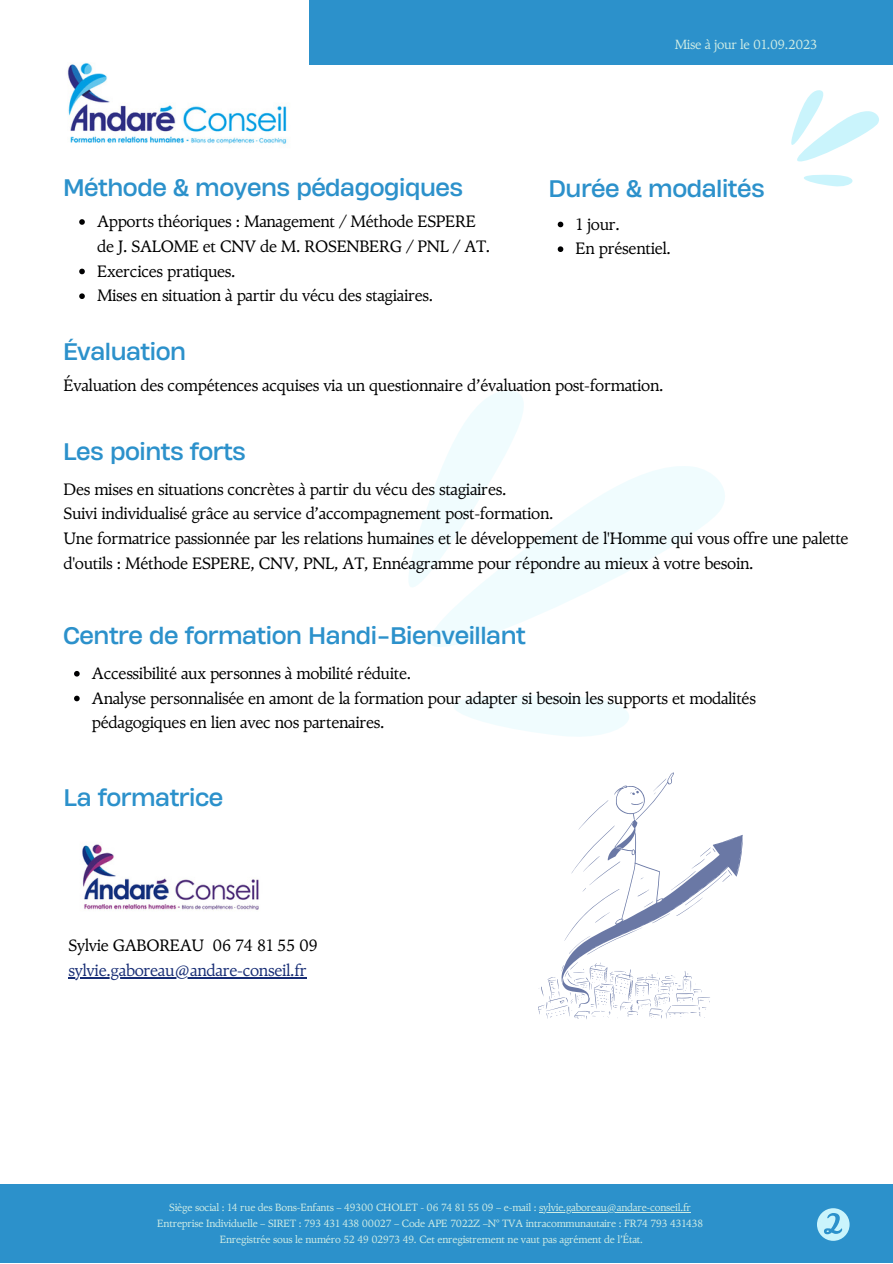
<style>
.page{position:relative;width:893px;height:1264px;background:#fff}
.page>*{position:absolute;margin:0;border:0;box-sizing:border-box;transform-origin:0 0}
.t1{font:22.5px "Heading Now 74";letter-spacing:-.02em;color:#2c91cb}
.t2{font:16.5px/24.8px "TY Serif";letter-spacing:-.02em;color:#000001}
.t3{font:16.5px "TY Serif";letter-spacing:-.02em;color:#172d75}
.t4{font:13.2px "TY Serif";letter-spacing:-.02em;color:#ceece5}
.t5{font:10.5px/15.8px "TY Serif";letter-spacing:-.02em;color:#ceece5;text-align:center}
</style>
<div class="page">
<div style="left:0;top:1184px;width:892px;height:78px;background:#2c91cb"></div>
<div style="left:309px;top:0;width:583px;height:65px;background:#2c91cb"></div>
<svg style="left:667px;top:466px;width:58px;height:83px;fill:#f0fcfe"></svg>
<svg style="left:409px;top:391px;width:258px;height:346px"></svg>
<svg style="left:791px;top:90px;width:88px;height:97px"></svg>
<svg style="left:817px;top:1208px;width:32px;height:32px"></svg>
<hr style="left:539px;top:1212px;width:151px;height:1px;background:#ceece5">
<svg style="left:79px;top:219px;width:6px;height:6px"></svg>
<svg style="left:79px;top:269px;width:6px;height:5px"></svg>
<svg style="left:79px;top:293px;width:6px;height:6px"></svg>
<svg style="left:557px;top:222px;width:6px;height:5px"></svg>
<svg style="left:557px;top:246px;width:6px;height:6px"></svg>
<img style="left:82px;top:844px;width:177px;height:67px">
<svg style="left:74px;top:671px;width:6px;height:5px"></svg>
<svg style="left:74px;top:695px;width:6px;height:6px"></svg>
<hr style="left:68px;top:977px;width:239px;height:1px;background:#172d75">
<svg style="left:538px;top:772px;width:204px;height:247px"></svg>
<img style="left:67px;top:63px;width:220px;height:81px">
<h1 class="t1" style="left:63px;top:171px;width:401px">Méthode &amp; moyens pédagogiques</h1>
<p class="t2" style="left:97px;top:208px;width:395px">Apports théoriques : Management / Méthode ESPERE de J. SALOME et CNV de M. ROSENBERG / PNL / AT.<br>Exercices pratiques.<br>Mises en situation à partir du vécu des stagiaires.</p>
<p class="t4" style="left:674px;top:36px;width:144px">Mise à jour le 01.09.2023</p>
<h1 class="t1" style="left:548px;top:172px;width:218px">Durée &amp; modalités</h1>
<p class="t2" style="left:575px;top:211px;width:97px">1 jour.<br>En présentiel.</p>
<h1 class="t1" style="left:63px;top:335px;width:124px">Évaluation</h1>
<p class="t2" style="left:64px;top:373px;width:601px">Évaluation des compétences acquises via un questionnaire d’évaluation post-formation.</p>
<h1 class="t1" style="left:63px;top:435px;width:184px">Les points forts</h1>
<p class="t2" style="left:64px;top:476px;width:786px">Des mises en situations concrètes à partir du vécu des stagiaires.<br>Suivi individualisé grâce au service d’accompagnement post-formation.<br>Une formatrice passionnée par les relations humaines et le développement de l'Homme qui vous offre une palette d'outils : Méthode ESPERE, CNV, PNL, AT, Ennéagramme pour répondre au mieux à votre besoin.</p>
<h1 class="t1" style="left:63px;top:619px;width:464px">Centre de formation Handi-Bienveillant</h1>
<p class="t2" style="left:92px;top:660px;width:665px">Accessibilité aux personnes à mobilité réduite.<br>Analyse personnalisée en amont de la formation pour adapter si besoin les supports et modalités pédagogiques en lien avec nos partenaires.</p>
<h1 class="t1" style="left:64px;top:781px;width:161px">La formatrice</h1>
<p class="t2" style="left:68px;top:932px;width:251px">Sylvie GABOREAU 06 74 81 55 09</p>
<p class="t3" style="left:68px;top:958px;width:240px">sylvie.gaboreau@andare-conseil.fr</p>
<p class="t5" style="left:157px;top:1199px;width:547px">Siège social : 14 rue des Bons-Enfants – 49300 CHOLET - 06 74 81 55 09 – e-mail : sylvie.gaboreau@andare-conseil.fr<br>Entreprise Individuelle – SIRET : 793 431 438 00027 – Code APE 7022Z –N° TVA intracommunautaire : FR74 793 431438<br>Enregistrée sous le numéro 52 49 02973 49. Cet enregistrement ne vaut pas agrément de l’État.</p>
</div>
